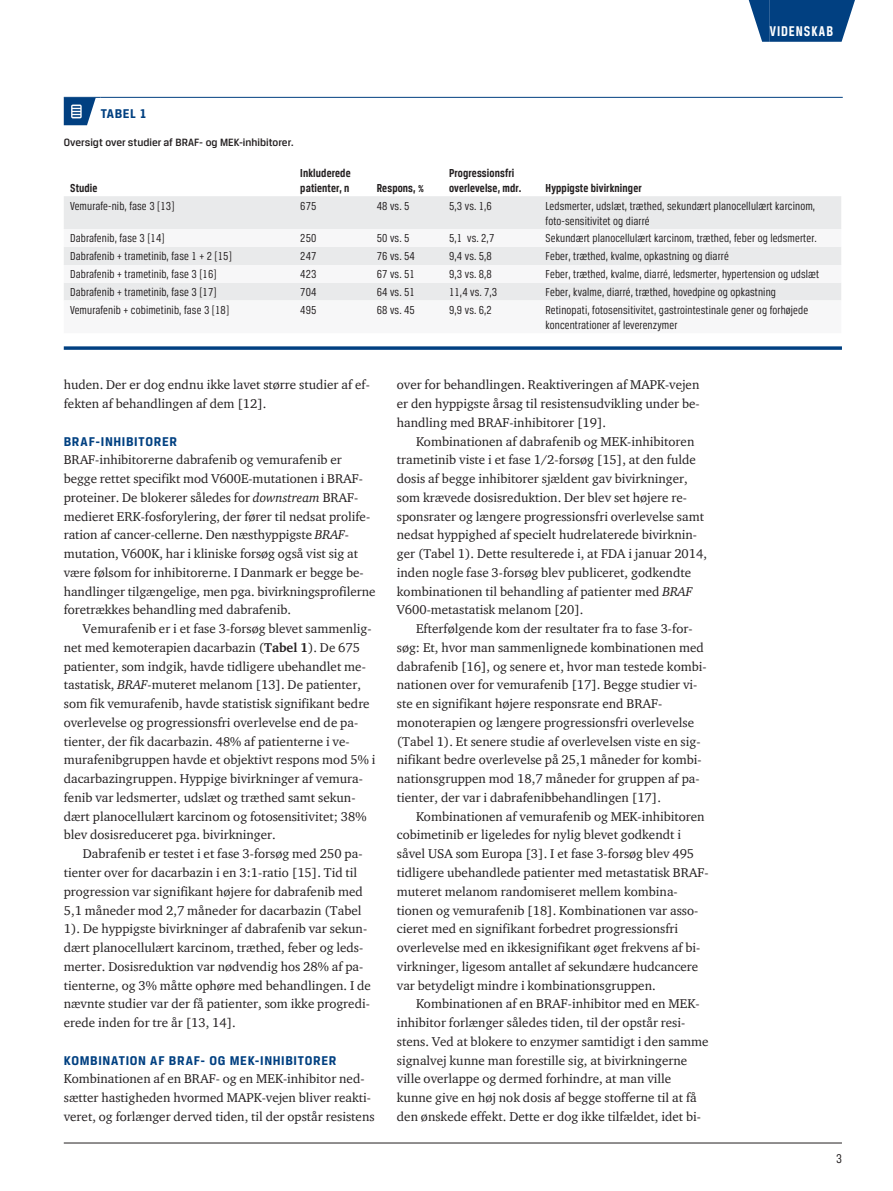
<style>
.page{position:relative;width:893px;height:1191px;background:#fff}
.page>*{position:absolute;margin:0;border:0;box-sizing:border-box;transform-origin:0 0}
.t1{font:700 15px "Breuer Condensed";letter-spacing:.065em;color:#fff}
.t2{font:700 13.5px "Breuer Text";letter-spacing:.05em;color:#014081}
.t3{font:13.5px "Breuer Condensed";color:#231f20}
.t4{font:13.05px/18.8px "ITC Charter Com";color:#231f20}
.t5{font:12.3px/15px "Breuer Condensed";letter-spacing:.01em;color:#231f20}
.t6{font:700 12.3px/15px "Breuer Condensed";letter-spacing:.01em;color:#231f20}
.t7{font:500 11.25px "Breuer Text";color:#231f20}
.s1{font-style:italic}
.s2{font-weight:700}
</style>
<div class="page">
<hr style="left:64px;top:1142px;width:778px;height:1px;background:#231f20">
<div style="left:770px;top:0;width:64px;height:42px;background:#014081"></div>
<svg style="left:749px;top:0;width:21px;height:42px"></svg>
<svg style="left:834px;top:0;width:21px;height:42px"></svg>
<hr style="left:64px;top:97px;width:37px;height:1px;background:#014081">
<hr style="left:101px;top:97px;width:742px;height:1px;background:#014081">
<svg style="left:64px;top:98px;width:32px;height:27px"></svg>
<div style="left:64px;top:196px;width:777px;height:33px;background:#e9eaeb"></div>
<svg style="left:64px;top:247px;width:777px;height:53px;fill:#e9eaeb"></svg>
<svg style="left:64px;top:346px;width:778px;height:4px;background:#235992"></svg>
<p class="t2" style="left:101px;top:106px;width:48px">Tabel 1</p>
<p class="t7" style="left:64px;top:136px;width:231px">Oversigt over studier af BRAF- og MEK-inhibitorer.</p>
<p class="t6" style="left:70px;top:180px;width:29px">Studie</p>
<p class="t6" style="left:300px;top:165px;width:52px">Inkluderede patienter, n</p>
<p class="t6" style="left:377px;top:180px;width:49px">Respons, %</p>
<p class="t6" style="left:449px;top:165px;width:74px">Progressionsfri overlevelse, mdr.</p>
<p class="t6" style="left:545px;top:180px;width:98px">Hyppigste bivirkninger</p>
<p class="t1" style="left:770px;top:23px;width:65px">Videnskab</p>
<p class="t5" style="left:70px;top:198px;width:106px">Vemurafe-nib, fase 3 [13]</p>
<p class="t5" style="left:300px;top:198px;width:18px">675</p>
<p class="t5" style="left:377px;top:198px;width:34px">48 vs. 5</p>
<p class="t5" style="left:449px;top:198px;width:44px">5,3 vs. 1,6</p>
<p class="t5" style="left:545px;top:198px;width:271px">Ledsmerter, udslæt, træthed, sekundært planocellulært karcinom, foto-sensitivitet og diarré</p>
<p class="t5" style="left:70px;top:231px;width:96px">Dabrafenib, fase 3 [14]</p>
<p class="t5" style="left:300px;top:231px;width:18px">250</p>
<p class="t5" style="left:377px;top:231px;width:34px">50 vs. 5</p>
<p class="t5" style="left:449px;top:231px;width:47px">5,1 vs. 2,7</p>
<p class="t5" style="left:545px;top:231px;width:273px">Sekundært planocellulært karcinom, træthed, feber og ledsmerter.</p>
<p class="t5" style="left:70px;top:248px;width:163px">Dabrafenib + trametinib, fase 1 + 2 [15]</p>
<p class="t5" style="left:300px;top:248px;width:18px">247</p>
<p class="t5" style="left:377px;top:248px;width:39px">76 vs. 54</p>
<p class="t5" style="left:449px;top:248px;width:44px">9,4 vs. 5,8</p>
<p class="t5" style="left:545px;top:248px;width:185px">Feber, træthed, kvalme, opkastning og diarré</p>
<p class="t5" style="left:70px;top:267px;width:148px">Dabrafenib + trametinib, fase 3 [16]</p>
<p class="t5" style="left:300px;top:267px;width:18px">423</p>
<p class="t5" style="left:377px;top:267px;width:39px">67 vs. 51</p>
<p class="t5" style="left:449px;top:267px;width:44px">9,3 vs. 8,8</p>
<p class="t5" style="left:545px;top:267px;width:275px">Feber, træthed, kvalme, diarré, ledsmerter, hypertension og udslæt</p>
<p class="t5" style="left:70px;top:284px;width:148px">Dabrafenib + trametinib, fase 3 [17]</p>
<p class="t5" style="left:300px;top:284px;width:18px">704</p>
<p class="t5" style="left:377px;top:284px;width:39px">64 vs. 51</p>
<p class="t5" style="left:449px;top:284px;width:50px">11,4 vs. 7,3</p>
<p class="t5" style="left:545px;top:284px;width:232px">Feber, kvalme, diarré, træthed, hovedpine og opkastning</p>
<p class="t5" style="left:70px;top:302px;width:160px">Vemurafenib + cobimetinib, fase 3 [18]</p>
<p class="t5" style="left:300px;top:302px;width:18px">495</p>
<p class="t5" style="left:377px;top:302px;width:39px">68 vs. 45</p>
<p class="t5" style="left:449px;top:302px;width:44px">9,9 vs. 6,2</p>
<p class="t5" style="left:545px;top:302px;width:264px">Retinopati, fotosensitivitet, gastrointestinale gener og forhøjede koncentrationer af leverenzymer</p>
<p class="t4" style="left:64px;top:375px;width:308px">huden. Der er dog endnu ikke lavet større studier af ef&shy;fekten af behandlingen af dem [12].</p>
<p class="t2" style="left:64px;top:433px;width:115px">BRAF-INHIBITORER</p>
<p class="t4" style="left:64px;top:450px;width:313px">BRAF-inhibitorerne dabrafenib og vemurafenib er begge rettet specifikt mod V600E-mutationen i BRAF&shy;proteiner. De blokerer således for <span class="s1">downstream</span> BRAF&shy;medieret ERK-fosforylering, der fører til nedsat prolife&shy;ration af cancer-cellerne. Den næsthyppigste <span class="s1">BRAF&shy;</span>mutation, V600K, har i kliniske forsøg også vist sig at være følsom for inhibitorerne. I Danmark er begge be&shy;handlinger tilgængelige, men pga. bivirkningsprofilerne foretrækkes behandling med dabrafenib.</p>
<p class="t4" style="left:64px;top:619px;width:313px;text-indent:19px">Vemurafenib er i et fase 3-forsøg blevet sammenlig&shy;net med kemoterapien dacarbazin (<span class="s2">Tabel 1</span>). De 675 patienter, som indgik, havde tidligere ubehandlet me&shy;tastatisk, <span class="s1">BRAF</span>-muteret melanom [13]. De patienter, som fik vemurafenib, havde statistisk signifikant bedre overlevelse og progressionsfri overlevelse end de pa&shy;tienter, der fik dacarbazin. 48% af patienterne i ve&shy;murafenibgruppen havde et objektivt respons mod 5% i dacarbazingruppen. Hyppige bivirkninger af vemura&shy;fenib var ledsmerter, udslæt og træthed samt sekun&shy;dært planocellulært karcinom og fotosensitivitet; 38% blev dosisreduceret pga. bivirkninger.</p>
<p class="t4" style="left:64px;top:844px;width:309px;text-indent:19px">Dabrafenib er testet i et fase 3-forsøg med 250 pa&shy;tienter over for dacarbazin i en 3:1-ratio [15]. Tid til progression var signifikant højere for dabrafenib med 5,1 måneder mod 2,7 måneder for dacarbazin (Tabel 1). De hyppigste bivirkninger af dabrafenib var sekun&shy;dært planocellulært karcinom, træthed, feber og leds&shy;merter. Dosisreduktion var nødvendig hos 28% af pa&shy;tienterne, og 3% måtte ophøre med behandlingen. I de nævnte studier var der få patienter, som ikke progredi&shy;erede inden for tre år [13, 14].</p>
<p class="t2" style="left:64px;top:1052px;width:274px">KOMBINATION AF BRAF- OG MEK-INHIBITORER</p>
<p class="t4" style="left:64px;top:1069px;width:312px">Kombinationen af en BRAF- og en MEK-inhibitor ned&shy;sætter hastigheden hvormed MAPK-vejen bliver reakti&shy;veret, og forlænger derved tiden, til der opstår resistens</p>
<p class="t4" style="left:397px;top:375px;width:304px;text-align:justify">over for behandlingen. Reaktiveringen af MAPK-vejen er den hyppigste årsag til resistensudvikling under be&shy;handling med BRAF-inhibitorer [19].</p>
<p class="t4" style="left:397px;top:431px;width:312px;text-indent:19px">Kombinationen af dabrafenib og MEK-inhibitoren trametinib viste i et fase 1/2-forsøg [15], at den fulde dosis af begge inhibitorer sjældent gav bivirkninger, som krævede dosisreduktion. Der blev set højere re&shy;sponsrater og længere progressionsfri overlevelse samt nedsat hyppighed af specielt hudrelaterede bivirknin&shy;ger (Tabel 1). Dette resulterede i, at FDA i januar 2014, inden nogle fase 3-forsøg blev publiceret, godkendte kombinationen til behandling af patienter med <span class="s1">BRAF </span>V600-metastatisk melanom [20].</p>
<p class="t4" style="left:397px;top:619px;width:311px;text-indent:19px">Efterfølgende kom der resultater fra to fase 3-for&shy;søg: Et, hvor man sammenlignede kombinationen med dabrafenib [16], og senere et, hvor man testede kombi&shy;nationen over for vemurafenib [17]. Begge studier vi&shy;ste en signifikant højere responsrate end BRAF&shy;monoterapien og længere progressionsfri overlevelse (Tabel 1). Et senere studie af overlevelsen viste en sig&shy;nifikant bedre overlevelse på 25,1 måneder for kombi&shy;nationsgruppen mod 18,7 måneder for gruppen af pa&shy;tienter, der var i dabrafenibbehandlingen [17].</p>
<p class="t4" style="left:397px;top:806px;width:313px;text-indent:19px">Kombinationen af vemurafenib og MEK-inhibitoren cobimetinib er ligeledes for nylig blevet godkendt i såvel USA som Europa [3]. I et fase 3-forsøg blev 495 tidligere ubehandlede patienter med metastatisk BRAF&shy;muteret melanom randomiseret mellem kombina&shy;tionen og vemurafenib [18]. Kombinationen var asso&shy;cieret med en signifikant forbedret progressionsfri overlevelse med en ikkesignifikant øget frekvens af bi&shy;virkninger, ligesom antallet af sekundære hudcancere var betydeligt mindre i kombinationsgruppen.</p>
<p class="t4" style="left:397px;top:994px;width:313px;text-indent:19px">Kombinationen af en BRAF-inhibitor med en MEK&shy;inhibitor forlænger således tiden, til der opstår resi&shy;stens. Ved at blokere to enzymer samtidigt i den samme signalvej kunne man forestille sig, at bivirkningerne ville overlappe og dermed forhindre, at man ville kunne give en høj nok dosis af begge stofferne til at få den ønskede effekt. Dette er dog ikke tilfældet, idet bi-</p>
<p class="t3" style="left:836px;top:1150px;width:7px">3</p>
</div>
